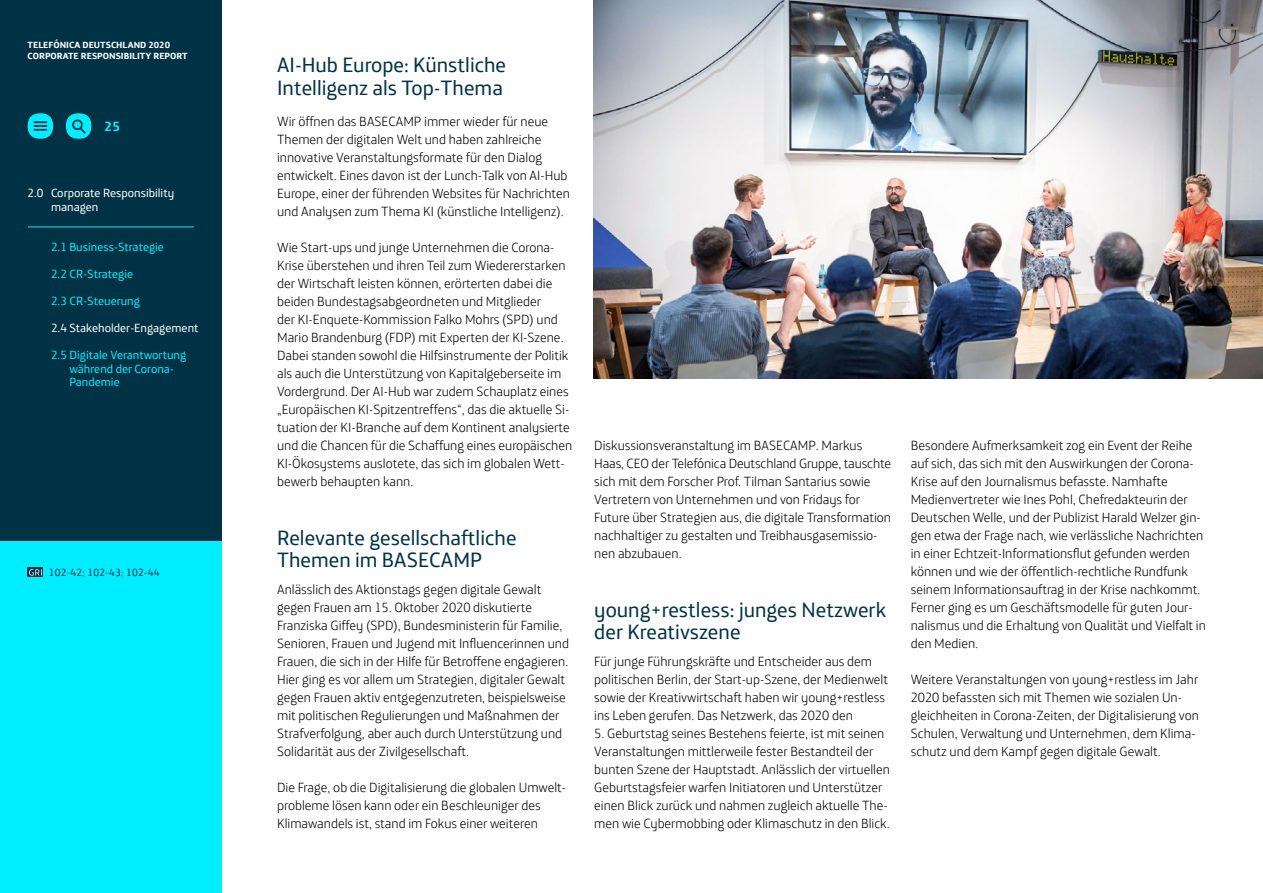
<style>
.page{position:relative;width:1263px;height:893px;background:#fff}
.page>*{position:absolute;margin:0;border:0;box-sizing:border-box;transform-origin:0 0}
.t1{font:21px/22.5px "Telefonica";color:#003245}
.t2{font:300 13.5px/18px "Telefonica";color:#000}
.t3{font:700 13.5px "Telefonica";color:#00edff}
.t4{font:12px/13.5px "Telefonica";color:#00edff}
.t5{font:12px/13.5px "Telefonica";color:#fff}
.t6{font:10.5px "Telefonica";letter-spacing:.02em;color:#003245}
.t7{font:700 9px/10.8px "Telefonica";color:#fff}
</style>
<div class="page">
<img style="left:593px;top:0;width:670px;height:378px">
<div style="left:0;top:540px;width:221px;height:353px;background:#00edff"></div>
<div style="left:0;top:0;width:221px;height:540px;background:#003245"></div>
<svg style="left:66px;top:113px;width:25px;height:26px"></svg>
<svg style="left:28px;top:113px;width:25px;height:26px"></svg>
<hr style="left:28px;top:227px;width:166px;height:1px;background:#00edff">
<div style="left:28px;top:568px;width:15px;height:9px;background:#003245"></div>
<svg style="left:29px;top:569px;width:13px;height:7px"></svg>
<p class="t7" style="left:28px;top:39px;width:162px">TELEFÓNICA DEUTSCHLAND 2020<br>CORPORATE RESPONSIBILITY REPORT</p>
<p class="t3" style="left:104px;top:114px;width:18px">25</p>
<p class="t5" style="left:51px;top:185px;width:125px;text-indent:-23px">2.0 Corporate Responsibility managen</p>
<p class="t4" style="left:51px;top:239px;width:115px">2.1 Business-Strategie</p>
<p class="t4" style="left:51px;top:266px;width:84px">2.2 CR-Strategie</p>
<p class="t4" style="left:51px;top:293px;width:90px">2.3 CR-Steuerung</p>
<p class="t5" style="left:51px;top:320px;width:149px">2.4 Stakeholder-Engagement</p>
<p class="t4" style="left:69px;top:347px;width:118px;text-indent:-18px">2.5 Digitale Verantwortung während der Corona-<br>Pandemie</p>
<p class="t6" style="left:49px;top:564px;width:112px">102-42; 102-43; 102-44</p>
<h1 class="t1" style="left:277px;top:52px;width:231px">AI-Hub Europe: Künstliche<br>Intelligenz als Top-Thema</h1>
<p class="t2" style="left:277px;top:110px;width:294px">Wir öffnen das BASECAMP immer wieder für neue Themen der digitalen Welt und haben zahlreiche innovative Veranstaltungsformate für den Dialog entwickelt. Eines davon ist der Lunch-Talk von AI-Hub Europe, einer der führenden Websites für Nachrichten und Analysen zum Thema KI (künstliche Intelligenz).</p>
<p class="t2" style="left:277px;top:236px;width:297px">Wie Start-ups und junge Unternehmen die Corona-Krise überstehen und ihren Teil zum Wiedererstarken der Wirtschaft leisten können, erörterten dabei die beiden Bundestagsabgeordneten und Mitglieder<br>der KI-Enquete-Kommission Falko Mohrs (SPD) und Mario Brandenburg (FDP) mit Experten der KI-Szene.<br>Dabei standen sowohl die Hilfsinstrumente der Politik als auch die Unterstützung von Kapitalgeberseite im Vordergrund. Der AI-Hub war zudem Schauplatz eines „Europäischen KI-Spitzentreffens“, das die aktuelle Si&shy;tuation der KI-Branche auf dem Kontinent analysierte und die Chancen für die Schaffung eines europäischen KI-Ökosystems auslotete, das sich im globalen Wett&shy;bewerb behaupten kann.</p>
<h1 class="t1" style="left:277px;top:524px;width:241px">Relevante gesellschaftliche<br>Themen im BASECAMP</h1>
<p class="t2" style="left:277px;top:578px;width:293px">Anlässlich des Aktionstags gegen digitale Gewalt gegen Frauen am 15. Oktober 2020 diskutierte Franziska Giffey (SPD), Bundesministerin für Familie, Senioren, Frauen und Jugend mit Influencerinnen und Frauen, die sich in der Hilfe für Betroffene engagieren.<br>Hier ging es vor allem um Strategien, digitaler Gewalt gegen Frauen aktiv entgegenzutreten, beispielsweise mit politischen Regulierungen und Maßnahmen der Strafverfolgung, aber auch durch Unterstützung und Solidarität aus der Zivilgesellschaft.</p>
<p class="t2" style="left:277px;top:776px;width:291px">Die Frage, ob die Digitalisierung die globalen Umwelt&shy;probleme lösen kann oder ein Beschleuniger des<br>Klimawandels ist, stand im Fokus einer weiteren</p>
<p class="t2" style="left:594px;top:434px;width:298px">Diskussionsveranstaltung im BASECAMP. Markus Haas, CEO der Telefónica Deutschland Gruppe, tauschte sich mit dem Forscher Prof. Tilman Santarius sowie Vertretern von Unternehmen und von Fridays for Future über Strategien aus, die digitale Transformation nachhaltiger zu gestalten und Treibhausgasemissio&shy;nen abzubauen.</p>
<h1 class="t1" style="left:594px;top:596px;width:293px">young+restless: junges Netzwerk der Kreativszene</h1>
<p class="t2" style="left:594px;top:650px;width:295px">Für junge Führungskräfte und Entscheider aus dem politischen Berlin, der Start-up-Szene, der Medienwelt sowie der Kreativwirtschaft haben wir young+restless ins Leben gerufen. Das Netzwerk, das 2020 den</p>
<p class="t2" style="left:594px;top:722px;width:297px">5. Geburtstag seines Bestehens feierte, ist mit seinen Veranstaltungen mittlerweile fester Bestandteil der bunten Szene der Hauptstadt. Anlässlich der virtuellen Geburtstagsfeier warfen Initiatoren und Unterstützer einen Blick zurück und nahmen zugleich aktuelle The&shy;men wie Cybermobbing oder Klimaschutz in den Blick.</p>
<p class="t2" style="left:911px;top:434px;width:297px">Besondere Aufmerksamkeit zog ein Event der Reihe auf sich, das sich mit den Auswirkungen der Corona-Krise auf den Journalismus befasste. Namhafte Medienvertreter wie Ines Pohl, Chefredakteurin der Deutschen Welle, und der Publizist Harald Welzer gin&shy;gen etwa der Frage nach, wie verlässliche Nachrichten in einer Echtzeit-Informationsflut gefunden werden können und wie der öffentlich-rechtliche Rundfunk seinem Informationsauftrag in der Krise nachkommt.<br>Ferner ging es um Geschäftsmodelle für guten Jour&shy;nalismus und die Erhaltung von Qualität und Vielfalt in den Medien.</p>
<p class="t2" style="left:911px;top:668px;width:290px">Weitere Veranstaltungen von young+restless im Jahr 2020 befassten sich mit Themen wie sozialen Un&shy;gleichheiten in Corona-Zeiten, der Digitalisierung von Schulen, Verwaltung und Unternehmen, dem Klima&shy;schutz und dem Kampf gegen digitale Gewalt.</p>
</div>
